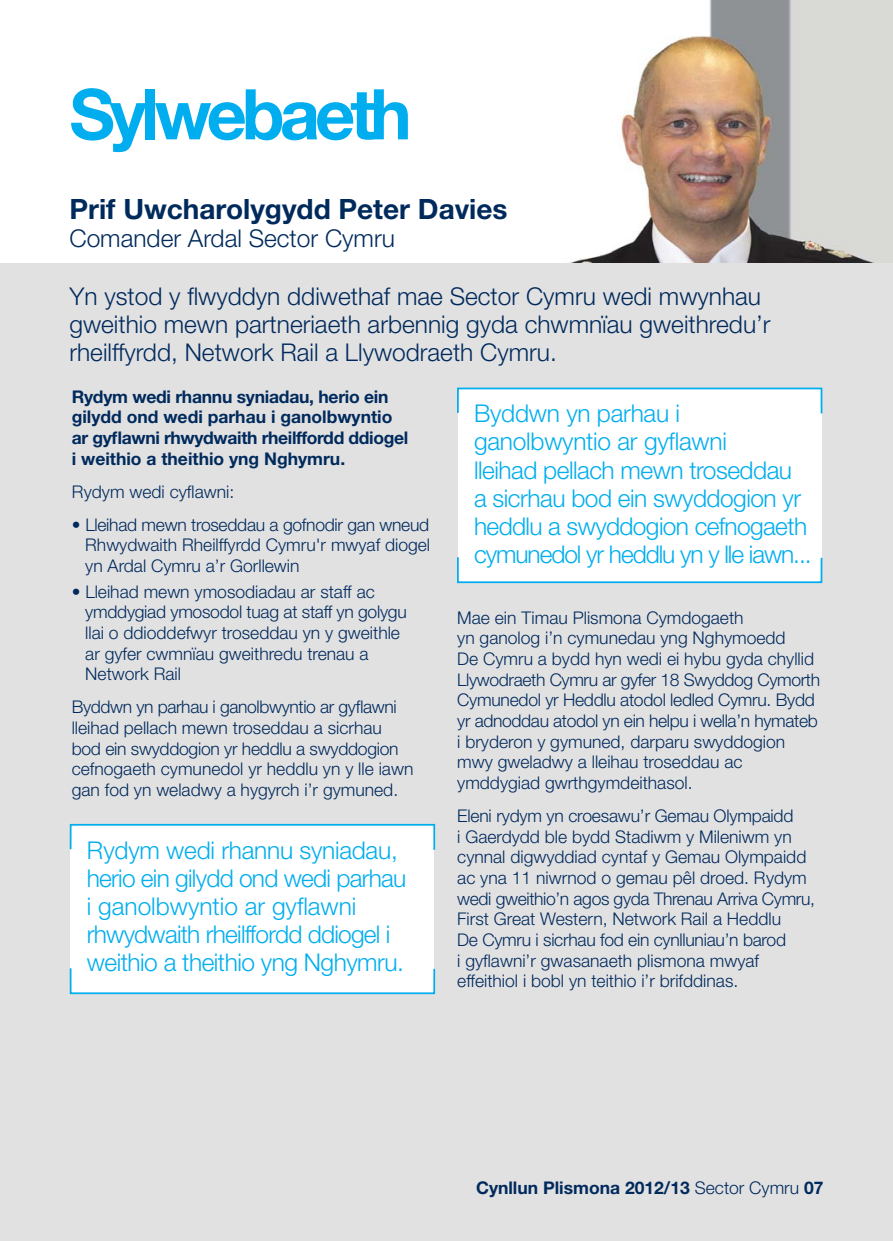
<style>
.page{position:relative;width:893px;height:1241px;background:#fff}
.page>*{position:absolute;margin:0;border:0;box-sizing:border-box;transform-origin:0 0}
.t1{font:700 70px "Helvetica Neue LT Std";letter-spacing:-.07em;color:#00aeef}
.t2{font:700 28px "Helvetica Neue LT Std";color:#002a5c}
.t3{font:300 24.5px/28px "Helvetica Neue LT Std";letter-spacing:-.02em;color:#00aeef}
.t4{font:300 24.5px/28px "Helvetica Neue LT Std";color:#002a5c}
.t5{font:300 17.5px/20.7px "Helvetica Neue LT Std";color:#002a5c}
.t6{font:700 17.5px/20.7px "Helvetica Neue LT Std";color:#002a5c}
.s1{font-weight:300}
</style>
<div class="page">
<div style="left:0;top:0;width:893px;height:1240px;background:#e2e1e2"></div>
<div style="left:0;top:0;width:893px;height:263px;background:#fff"></div>
<img style="left:570px;top:0;width:323px;height:263px">
<div style="left:458px;top:389px;width:364px;height:192px;background:#fff"></div>
<svg style="left:457px;top:387px;width:366px;height:27px"></svg>
<svg style="left:457px;top:557px;width:366px;height:27px"></svg>
<div style="left:71px;top:825px;width:363px;height:167px;background:#fff"></div>
<svg style="left:69px;top:823px;width:367px;height:28px"></svg>
<svg style="left:69px;top:966px;width:367px;height:28px"></svg>
<h1 class="t1" style="left:69px;top:89px;width:344px">Sylwebaeth</h1>
<h2 class="t2" style="left:69px;top:198px;width:440px">Prif Uwcharolygydd Peter Davies</h2>
<h3 class="t4" style="left:69px;top:226px;width:327px">Comander Ardal Sector Cymru</h3>
<h3 class="t4" style="left:69px;top:285px;width:703px">Yn ystod y flwyddyn ddiwethaf mae Sector Cymru wedi mwynhau gweithio mewn partneriaeth arbennig gyda chwmnïau gweithredu’r rheilffyrdd, Network Rail a Llywodraeth Cymru.</h3>
<h3 class="t3" style="left:474px;top:402px;width:339px">Byddwn yn parhau i ganolbwyntio ar gyflawni<br>lleihad pellach mewn troseddau<br>a sicrhau bod ein swyddogion yr heddlu a swyddogion cefnogaeth cymunedol yr heddlu yn y lle iawn...</h3>
<p class="t6" style="left:72px;top:388px;width:338px">Rydym wedi rhannu syniadau, herio ein gilydd ond wedi parhau i ganolbwyntio ar gyflawni rhwydwaith rheilffordd ddiogel i weithio a theithio yng Nghymru.</p>
<p class="t5" style="left:72px;top:483px;width:164px">Rydym wedi cyflawni:</p>
<p class="t5" style="left:85px;top:516px;width:346px;text-align:justify;text-indent:-14px">• Lleihad mewn troseddau a gofnodir gan wneud Rhwydwaith Rheilffyrdd Cymru'r mwyaf diogel yn Ardal Cymru a’r Gorllewin</p>
<p class="t5" style="left:85px;top:582px;width:323px;text-indent:-14px">• Lleihad mewn ymosodiadau ar staff ac ymddygiad ymosodol tuag at staff yn golygu llai o ddioddefwyr troseddau yn y gweithle ar gyfer cwmnïau gweithredu trenau a Network Rail</p>
<p class="t5" style="left:72px;top:698px;width:343px">Byddwn yn parhau i ganolbwyntio ar gyflawni lleihad pellach mewn troseddau a sicrhau bod ein swyddogion yr heddlu a swyddogion cefnogaeth cymunedol yr heddlu yn y lle iawn gan fod yn weladwy a hygyrch i’r gymuned.</p>
<p class="t5" style="left:457px;top:608px;width:364px">Mae ein Timau Plismona Cymdogaeth<br>yn ganolog i’n cymunedau yng Nghymoedd<br>De Cymru a bydd hyn wedi ei hybu gyda chyllid Llywodraeth Cymru ar gyfer 18 Swyddog Cymorth Cymunedol yr Heddlu atodol ledled Cymru. Bydd yr adnoddau atodol yn ein helpu i wella’n hymateb i bryderon y gymuned, darparu swyddogion mwy gweladwy a lleihau troseddau ac ymddygiad gwrthgymdeithasol.</p>
<p class="t5" style="left:457px;top:807px;width:359px">Eleni rydym yn croesawu’r Gemau Olympaidd<br>i Gaerdydd ble bydd Stadiwm y Mileniwm yn cynnal digwyddiad cyntaf y Gemau Olympaidd ac yna 11 niwrnod o gemau pêl droed. Rydym wedi gweithio’n agos gyda Threnau Arriva Cymru, First Great Western, Network Rail a Heddlu<br>De Cymru i sicrhau fod ein cynlluniau’n barod<br>i gyflawni’r gwasanaeth plismona mwyaf effeithiol i bobl yn teithio i’r brifddinas.</p>
<h3 class="t3" style="left:87px;top:838px;width:321px">Rydym wedi rhannu syniadau, herio ein gilydd ond wedi parhau i ganolbwyntio ar gyflawni rhwydwaith rheilffordd ddiogel i weithio a theithio yng Nghymru.</h3>
<p class="t6" style="left:476px;top:1179px;width:349px">Cynllun Plismona 2012/13 <span class="s1">Sector Cymru</span> 07</p>
</div>
